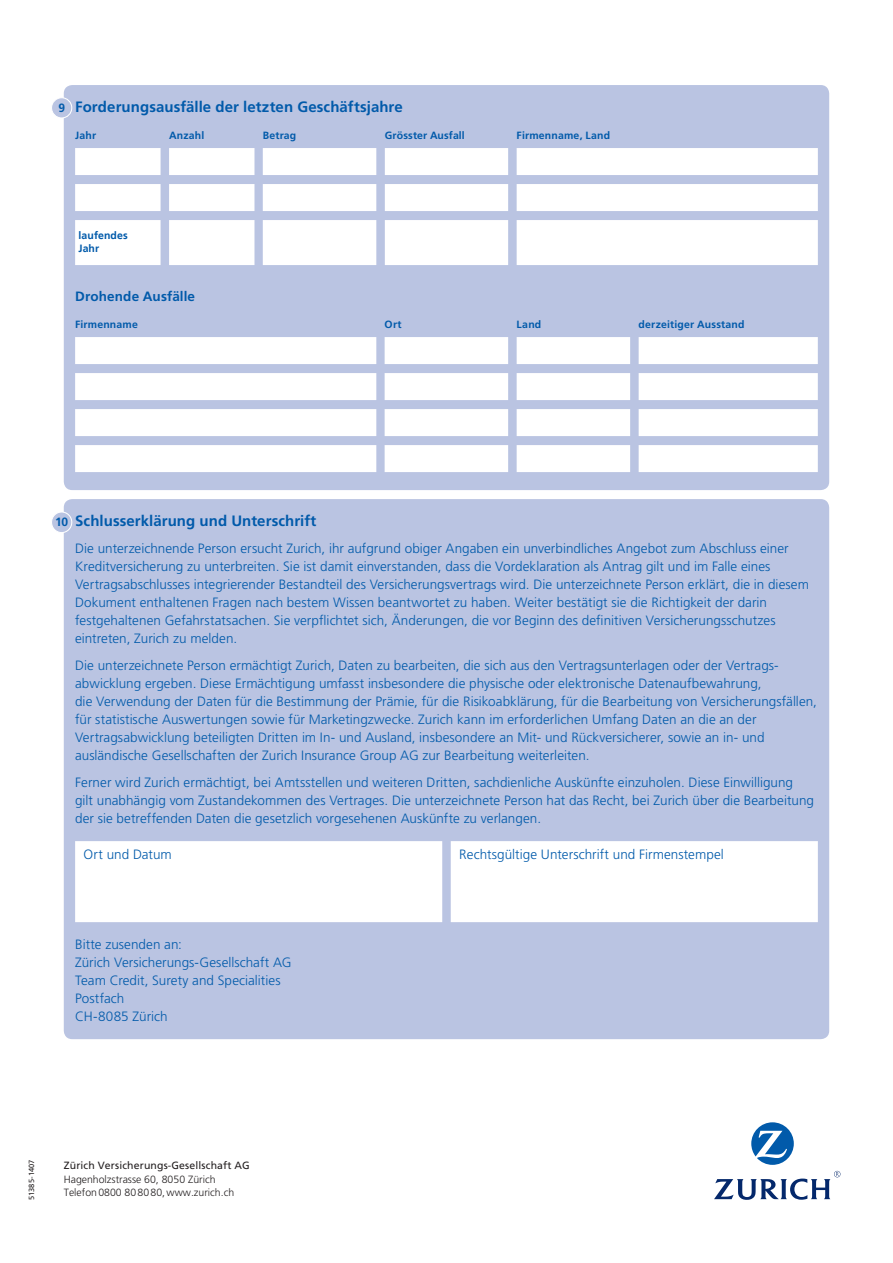
<style>
.page{position:relative;width:893px;height:1263px;background:#fff}
.page>*{position:absolute;margin:0;border:0;box-sizing:border-box;transform-origin:0 0}
.t1{font:700 15px "Frutiger";letter-spacing:.005em;color:#015aaa}
.t2{font:300 13.5px/18px "Frutiger";color:#015aaa}
.t3{font:700 13.5px "Frutiger";letter-spacing:.01em;color:#015aaa}
.t4{font:700 12px "Frutiger";color:#015aaa}
.t5{font:700 10.5px/12.6px "Frutiger";letter-spacing:.015em;color:#015aaa}
.t6{font:300 10.5px/13.5px "Frutiger";color:#231f20}
.t7{font:10.5px "Frutiger";letter-spacing:.015em;color:#231f20}
.t8{font:7.5px "Frutiger";letter-spacing:.01em;color:#231f20}
</style>
<div class="page">
<div style="left:64px;top:499px;width:765px;height:540px;background:#bac4e2;border-radius:9px"></div>
<div style="left:75px;top:841px;width:743px;height:81px;background:#fff"></div>
<div style="left:52px;top:512px;width:20px;height:21px;background:#bac4e2;border-radius:50%"></div>
<div style="left:51px;top:511px;width:21px;height:22px;border:1px solid #fff;border-radius:50%"></div>
<div style="left:64px;top:85px;width:765px;height:405px;background:#bac4e2;border-radius:9px"></div>
<svg style="left:75px;top:148px;width:743px;height:117px;fill:#fff"></svg>
<svg style="left:75px;top:337px;width:743px;height:135px;fill:#fff"></svg>
<div style="left:52px;top:98px;width:20px;height:20px;background:#bac4e2;border-radius:50%"></div>
<div style="left:51px;top:97px;width:21px;height:21px;border:1px solid #fff;border-radius:50%"></div>
<svg style="left:751px;top:1122px;width:43px;height:43px"></svg>
<svg style="left:714px;top:1171px;width:126px;height:29px"></svg>
<p class="t4" style="left:58px;top:101px;width:8px">9</p>
<p class="t1" style="left:75px;top:98px;width:329px">Forderungsausfälle der letzten Geschäftsjahre</p>
<p class="t5" style="left:75px;top:129px;width:22px">Jahr</p>
<p class="t5" style="left:169px;top:129px;width:37px">Anzahl</p>
<p class="t5" style="left:263px;top:129px;width:35px">Betrag</p>
<p class="t5" style="left:385px;top:129px;width:82px">Grösster Ausfall</p>
<p class="t5" style="left:517px;top:129px;width:95px">Firmenname, Land</p>
<p class="t5" style="left:79px;top:230px;width:51px">laufendes<br>Jahr</p>
<p class="t3" style="left:75px;top:288px;width:122px">Drohende Ausfälle</p>
<p class="t5" style="left:75px;top:318px;width:64px">Firmenname</p>
<p class="t5" style="left:385px;top:318px;width:18px">Ort</p>
<p class="t5" style="left:517px;top:318px;width:26px">Land</p>
<p class="t5" style="left:639px;top:318px;width:107px">derzeitiger Ausstand</p>
<p class="t1" style="left:75px;top:512px;width:243px">Schlusserklärung und Unterschrift</p>
<p class="t2" style="left:75px;top:539px;width:735px">Die unterzeichnende Person ersucht Zurich, ihr aufgrund obiger Angaben ein unverbindliches Angebot zum Abschluss einer Kreditversicherung zu unterbreiten. Sie ist damit einverstanden, dass die Vordeklaration als Antrag gilt und im Falle eines Vertragsabschlusses integrierender Bestandteil des Versicherungsvertrags wird. Die unterzeichnete Person erklärt, die in diesem Dokument enthaltenen Fragen nach bestem Wissen beantwortet zu haben. Weiter bestätigt sie die Richtigkeit der darin festgehaltenen Gefahrstatsachen. Sie verpflichtet sich, Änderungen, die vor Beginn des definitiven Versicherungsschutzes eintreten, Zurich zu melden.</p>
<p class="t2" style="left:75px;top:656px;width:743px">Die unterzeichnete Person ermächtigt Zurich, Daten zu bearbeiten, die sich aus den Vertragsunterlagen oder der Vertrags&shy;abwicklung ergeben. Diese Ermächtigung umfasst insbesondere die physische oder elektronische Datenaufbewahrung,<br>die Verwendung der Daten für die Bestimmung der Prämie, für die Risikoabklärung, für die Bearbeitung von Versicherungsfällen, für statistische Auswertungen sowie für Marketingzwecke. Zurich kann im erforderlichen Umfang Daten an die an der Vertragsabwicklung beteiligten Dritten im In- und Ausland, insbesondere an Mit- und Rückversicherer, sowie an in- und ausländische Gesellschaften der Zurich Insurance Group AG zur Bearbeitung weiterleiten.</p>
<p class="t2" style="left:75px;top:773px;width:740px">Ferner wird Zurich ermächtigt, bei Amtsstellen und weiteren Dritten, sachdienliche Auskünfte einzuholen. Diese Einwilligung gilt unabhängig vom Zustandekommen des Vertrages. Die unterzeichnete Person hat das Recht, bei Zurich über die Bearbeitung der sie betreffenden Daten die gesetzlich vorgesehenen Auskünfte zu verlangen.</p>
<p class="t2" style="left:84px;top:845px;width:90px">Ort und Datum</p>
<p class="t2" style="left:459px;top:845px;width:266px">Rechtsgültige Unterschrift und Firmenstempel</p>
<p class="t4" style="left:55px;top:515px;width:15px">10</p>
<p class="t2" style="left:75px;top:935px;width:218px">Bitte zusenden an:<br>Zürich Versicherungs-Gesellschaft AG<br>Team Credit, Surety and Specialities<br>Postfach<br>CH-8085 Zürich</p>
<p class="t8" style="left:27px;top:1200px;width:42px;rotate:-90deg">51385-1407</p>
<p class="t7" style="left:64px;top:1159px;width:187px">Zürich Versicherungs-Gesellschaft AG</p>
<p class="t6" style="left:64px;top:1172px;width:172px">Hagenholzstrasse 60, 8050 Zürich<br>Telefon 0800 80 80 80, www.zurich.ch</p>
</div>
